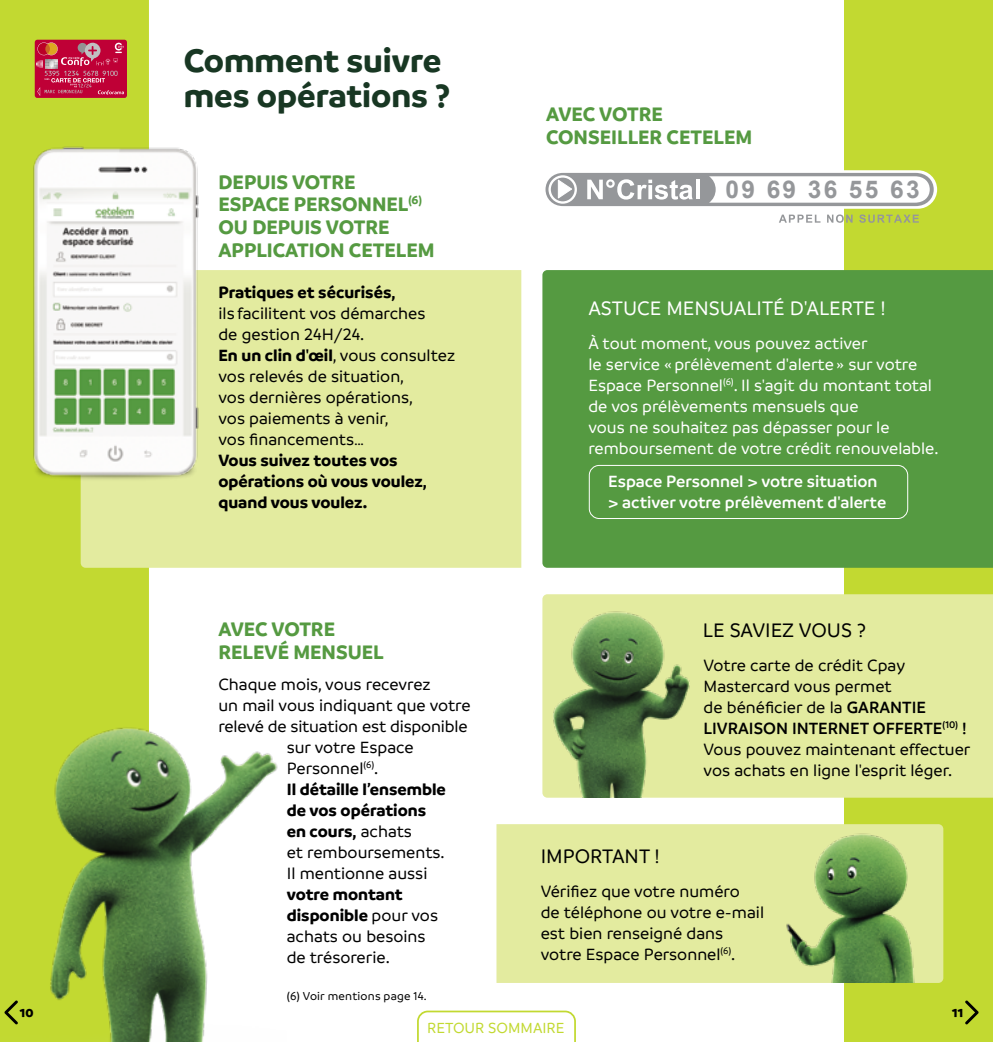
<style>
.page{position:relative;width:993px;height:1042px;background:#fff}
.page>*{position:absolute;margin:0;border:0;box-sizing:border-box;transform-origin:0 0}
.t1{font:700 35px/35px "Branding";color:#183723}
.t2{font:700 24.5px "Arial";letter-spacing:.095em;color:#95979a}
.t3{font:700 21px/22.8px "Branding";color:#559a41}
.t4{font:500 21px "Branding";color:#fff}
.t5{font:500 21px "Branding";color:#000}
.t6{font:500 17.5px/21px "Branding";color:#000}
.t7{font:500 17.5px/21px "Branding";color:#fff}
.t8{font:700 17.5px/21px "Branding";color:#000}
.t9{font:600 17.5px/21px "Branding";color:#fff}
.t10{font:500 15.75px "Branding";color:#c2d931}
.t11{font:500 12.25px "Branding";letter-spacing:.015em;color:#000}
.t12{font:900 12.25px "Branding";color:#000}
.s1{font-weight:700}
.s2{font-weight:500}
.s3{font-weight:600}
</style>
<div class="page">
<div style="left:0;top:0;width:149px;height:650px;background:#c2d931"></div>
<div style="left:81px;top:270px;width:440px;height:298px;background:#e3eb9f"></div>
<img style="left:0;top:650px;width:278px;height:392px">
<img style="left:4px;top:117px;width:214px;height:407px">
<div style="left:843px;top:0;width:149px;height:1042px;background:#c2d931"></div>
<div style="left:542px;top:270px;width:450px;height:298px;background:#559a41"></div>
<div style="left:542px;top:170px;width:394px;height:39px;background:#fff;border-radius:19px"></div>
<svg style="left:545px;top:173px;width:388px;height:33px"></svg>
<svg style="left:695px;top:180px;width:4px;height:19px"></svg>
<svg style="left:779px;top:215px;width:41px;height:8px"></svg>
<svg style="left:827px;top:214px;width:25px;height:9px"></svg>
<svg style="left:859px;top:214px;width:59px;height:9px"></svg>
<div style="left:496px;top:824px;width:447px;height:159px;background:#e3eb9f"></div>
<img style="left:770px;top:824px;width:152px;height:159px">
<div style="left:588px;top:465px;width:319px;height:54px;border:1px solid #fff;border-radius:10px"></div>
<svg style="left:417px;top:1010px;width:159px;height:32px"></svg>
<svg style="left:4px;top:1000px;width:14px;height:24px"></svg>
<svg style="left:965px;top:1000px;width:13px;height:24px"></svg>
<svg style="left:35px;top:40px;width:92px;height:58px;background:#c3264f"></svg>
<div style="left:542px;top:594px;width:450px;height:203px;background:#e3eb9f"></div>
<img style="left:550px;top:594px;width:153px;height:203px">
<h1 class="t1" style="left:184px;top:43px;width:268px">Comment suivre mes opérations ?</h1>
<p class="t3" style="left:218px;top:170px;width:217px">DEPUIS VOTRE<br>ESPACE PERSONNEL<sup>(6)<br></sup>OU DEPUIS VOTRE<br>APPLICATION CETELEM</p>
<p class="t8" style="left:218px;top:281px;width:178px">Pratiques et sécurisés,</p>
<p class="t6" style="left:218px;top:303px;width:238px">ils facilitent vos démarches<br>de gestion 24H/24.<br><span class="s1">En un clin d'œil</span>, vous consultez vos relevés de situation,<br>vos dernières opérations,<br>vos paiements à venir,<br>vos financements…</p>
<p class="t8" style="left:218px;top:449px;width:210px">Vous suivez toutes vos opérations où vous voulez, quand vous voulez.</p>
<p class="t3" style="left:218px;top:618px;width:167px">AVEC VOTRE<br>RELEVÉ MENSUEL</p>
<p class="t6" style="left:218px;top:674px;width:214px">Chaque mois, vous recevrez</p>
<p class="t6" style="left:218px;top:695px;width:253px">un mail vous indiquant que votre</p>
<p class="t6" style="left:218px;top:716px;width:250px">relevé de situation est disponible</p>
<p class="t6" style="left:287px;top:737px;width:128px">sur votre Espace</p>
<p class="t6" style="left:287px;top:758px;width:93px">Personnel<sup>(6)</sup>.</p>
<p class="t8" style="left:287px;top:779px;width:161px">Il détaille l’ensemble</p>
<p class="t8" style="left:287px;top:800px;width:141px">de vos opérations</p>
<p class="t8" style="left:287px;top:821px;width:127px">en cours, <span class="s2">achats</span></p>
<p class="t6" style="left:287px;top:842px;width:159px">et remboursements.</p>
<p class="t6" style="left:287px;top:863px;width:142px">Il mentionne aussi</p>
<p class="t6" style="left:287px;top:884px;width:153px"><span class="s1">votre montant disponible</span> pour vos achats ou besoins de trésorerie.</p>
<p class="t11" style="left:286px;top:989px;width:141px">(6) Voir mentions page 14.</p>
<p class="t3" style="left:546px;top:103px;width:207px">AVEC VOTRE<br>CONSEILLER CETELEM</p>
<h2 class="t2" style="left:725px;top:173px;width:195px">09 69 36 55 63</h2>
<p class="t4" style="left:588px;top:298px;width:299px">ASTUCE MENSUALITÉ D'ALERTE !</p>
<p class="t7" style="left:588px;top:333px;width:351px">À tout moment, vous pouvez activer<br>le service «prélèvement d'alerte» sur votre Espace Personnel<sup>(6)</sup>. Il s'agit du montant total de vos prélèvements mensuels que<br>vous ne souhaitez pas dépasser pour le remboursement de votre crédit renouvelable.</p>
<p class="t9" style="left:608px;top:471px;width:279px">Espace Personnel &gt; votre situation &gt; activer votre prélèvement d'alerte</p>
<p class="t5" style="left:702px;top:619px;width:165px">LE SAVIEZ VOUS ?</p>
<p class="t6" style="left:703px;top:654px;width:268px">Votre carte de crédit Cpay<br>Mastercard vous permet<br>de bénéficier de la <span class="s3">GARANTIE<br>LIVRAISON INTERNET OFFERTE</span><sup>(10)</sup> <span class="s3">!<br></span>Vous pouvez maintenant effectuer vos achats en ligne l'esprit léger.</p>
<p class="t5" style="left:540px;top:845px;width:121px">IMPORTANT !</p>
<p class="t6" style="left:540px;top:881px;width:225px">Vérifiez que votre numéro<br>de téléphone ou votre e-mail est bien renseigné dans votre Espace Personnel<sup>(6)</sup>.</p>
<p class="t12" style="left:20px;top:1006px;width:15px">10</p>
<p class="t12" style="left:951px;top:1006px;width:12px">11</p>
<p class="t10" style="left:427px;top:1019px;width:138px">RETOUR SOMMAIRE</p>
</div>
